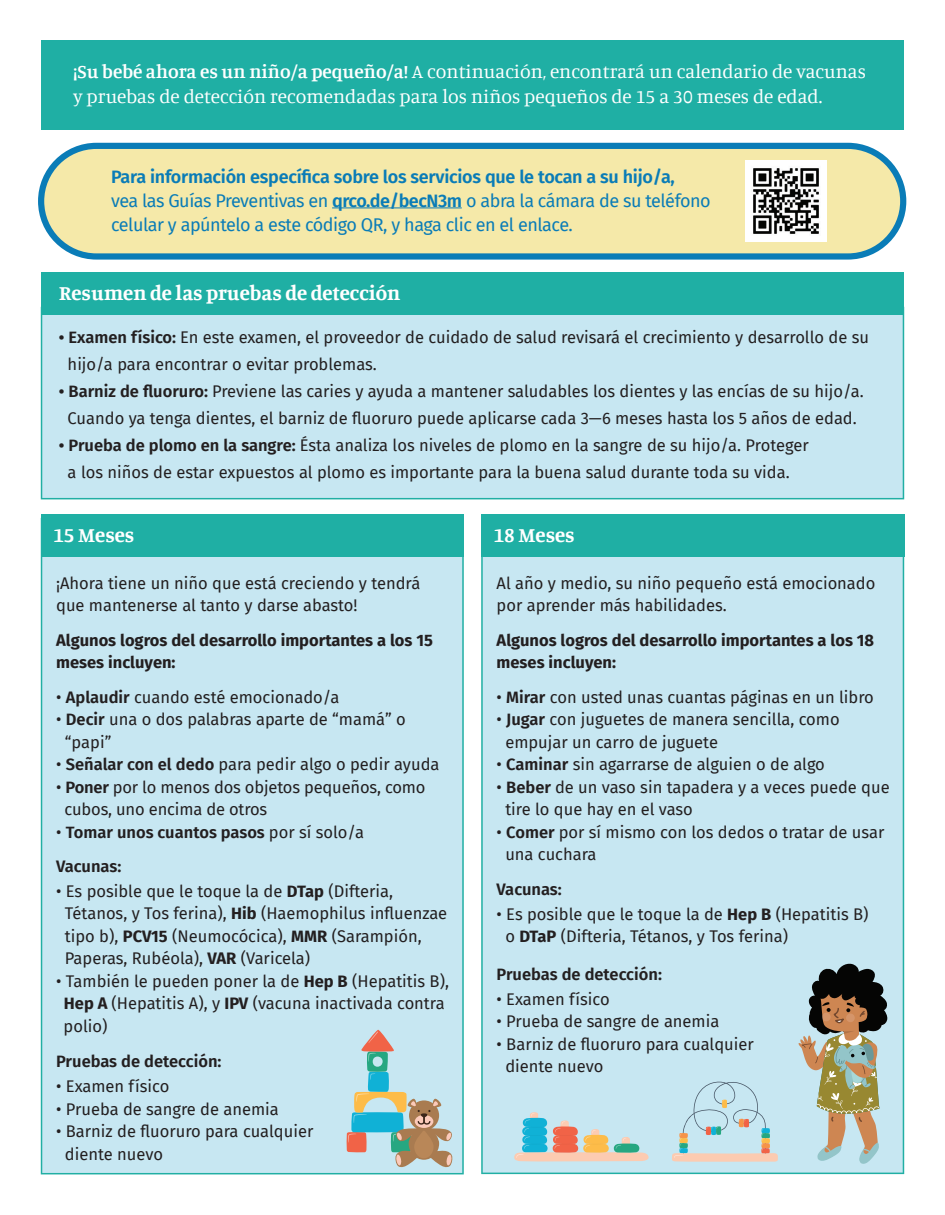
<style>
.page{position:relative;width:945px;height:1215px;background:#fff}
.page>*{position:absolute;margin:0;border:0;box-sizing:border-box;transform-origin:0 0}
.t1{font:700 21px "Manuale";color:#fff}
.t2{font:19.5px/25.5px "Manuale";color:#fff}
.t3{font:18px/24px "Fira Sans";letter-spacing:-.025em;color:#0a7cb7}
.t4{font:16.5px/22.5px "Fira Sans";color:#231f20}
.t5{font:700 16.5px/22.5px "Fira Sans";color:#231f20}
.t6{font:600 16.5px/33.9px "Fira Sans";color:#231f20}
.s1{font-weight:600}
.s2{font-weight:400}
.s3{font-weight:700}
</style>
<div class="page">
<div style="left:481px;top:557px;width:423px;height:617px;background:#c7e7f2"></div>
<div style="left:481px;top:515px;width:423px;height:42px;background:#1fafa4"></div>
<div style="left:41px;top:557px;width:423px;height:617px;background:#c7e7f2"></div>
<div style="left:41px;top:515px;width:423px;height:42px;background:#1fafa4"></div>
<div style="left:41px;top:315px;width:863px;height:184px;background:#c7e7f2"></div>
<div style="left:41px;top:272px;width:863px;height:43px;background:#1fafa4"></div>
<div style="left:41px;top:41px;width:862px;height:89px;background:#1fafa4"></div>
<svg style="left:799px;top:963px;width:89px;height:201px"></svg>
<svg style="left:672px;top:1081px;width:106px;height:81px"></svg>
<svg style="left:514px;top:1112px;width:135px;height:50px"></svg>
<svg style="left:347px;top:1030px;width:106px;height:138px"></svg>
<div style="left:41px;top:146px;width:862px;height:110px;background:#f5e9a9;border-radius:55px"></div>
<div style="left:38px;top:143px;width:868px;height:117px;border:6px solid #0a7cb7;border-radius:55px"></div>
<hr style="left:332px;top:207px;width:130px;height:1px;background:#0a7cb7">
<img style="left:746px;top:161px;width:81px;height:81px">
<p class="t2" style="left:73px;top:58px;width:794px"><span class="s1">¡Su bebé ahora es un niño/a pequeño/a!</span> A continuación, encontrará un calendario de vacunas y pruebas de detección recomendadas para los niños pequeños de 15 a 30 meses de edad.</p>
<p class="t3" style="left:111px;top:164px;width:601px"><span class="s1">Para información específica sobre los servicios que le tocan a su hijo/a,<br></span>vea las Guías Preventivas en <span class="s1">qrco.de/becN3m</span> o abra la cámara de su teléfono celular y apúntelo a este código QR, y haga clic en el enlace.</p>
<p class="t1" style="left:59px;top:280px;width:343px">Resumen de las pruebas de detección</p>
<p class="t4" style="left:68px;top:324px;width:803px;line-height:27px;text-indent:-9px"><span class="s1">• Examen físico:</span> En este examen, el proveedor de cuidado de salud revisará el crecimiento y desarrollo de su hijo/a para encontrar o evitar problemas.</p>
<p class="t4" style="left:59px;top:378px;width:806px;line-height:27px;text-align:center"><span class="s1">• Barniz de fluoruro:</span> Previene las caries y ayuda a mantener saludables los dientes y las encías de su hijo/a.<br>Cuando ya tenga dientes, el barniz de fluoruro puede aplicarse cada 3—6 meses hasta los 5 años de edad.</p>
<p class="t4" style="left:68px;top:432px;width:743px;line-height:27px;text-indent:-9px"><span class="s1">• Prueba de plomo en la sangre:</span> Ésta analiza los niveles de plomo en la sangre de su hijo/a. Proteger a los niños de estar expuestos al plomo es importante para la buena salud durante toda su vida.</p>
<p class="t1" style="left:53px;top:521px;width:83px">15 Meses</p>
<p class="t1" style="left:494px;top:521px;width:83px">18 Meses</p>
<p class="t4" style="left:56px;top:571px;width:366px">¡Ahora tiene un niño que está creciendo y tendrá que mantenerse al tanto y darse abasto!</p>
<p class="t5" style="left:56px;top:628px;width:378px">Algunos logros del desarrollo importantes a los 15 meses incluyen:</p>
<p class="t4" style="left:56px;top:685px;width:285px">• <span class="s1">Aplaudir</span> cuando esté emocionado/a</p>
<p class="t4" style="left:65px;top:708px;width:342px;text-indent:-9px">• <span class="s1">Decir</span> una o dos palabras aparte de “mamá” o “papi”</p>
<p class="t4" style="left:56px;top:753px;width:385px">• <span class="s1">Señalar con el dedo</span> para pedir algo o pedir ayuda</p>
<p class="t4" style="left:65px;top:775px;width:362px;text-indent:-8px">• <span class="s1">Poner</span> por lo menos dos objetos pequeños, como cubos, uno encima de otros</p>
<p class="t6" style="left:56px;top:814px;width:310px"><span class="s2">•</span> Tomar unos cuantos pasos <span class="s2">por sí solo/a<br></span>Vacunas:</p>
<p class="t4" style="left:65px;top:879px;width:384px;text-indent:-9px">• Es posible que le toque la de <span class="s3">DTap</span> (Difteria, Tétanos, y Tos ferina), <span class="s3">Hib</span> (Haemophilus influenzae tipo b), <span class="s3">PCV15</span> (Neumocócica), <span class="s3">MMR</span> (Sarampión, Paperas, Rubéola), <span class="s3">VAR</span> (Varicela)</p>
<p class="t4" style="left:64px;top:969px;width:387px;text-indent:-7px">• También le pueden poner la de <span class="s3">Hep B</span> (Hepatitis B),<br><span class="s3">Hep A</span> (Hepatitis A), y <span class="s3">IPV</span> (vacuna inactivada contra polio)</p>
<p class="t6" style="left:56px;top:1044px;width:167px">Pruebas de detección:</p>
<p class="t4" style="left:56px;top:1075px;width:115px">• Examen físico</p>
<p class="t4" style="left:56px;top:1097px;width:224px">• Prueba de sangre de anemia</p>
<p class="t4" style="left:65px;top:1120px;width:250px;text-indent:-9px">• Barniz de fluoruro para cualquier diente nuevo</p>
<p class="t4" style="left:497px;top:571px;width:380px">Al año y medio, su niño pequeño está emocionado por aprender más habilidades.</p>
<p class="t5" style="left:497px;top:628px;width:379px">Algunos logros del desarrollo importantes a los 18 meses incluyen:</p>
<p class="t4" style="left:497px;top:685px;width:379px">• <span class="s1">Mirar</span> con usted unas cuantas páginas en un libro</p>
<p class="t4" style="left:505px;top:708px;width:336px;text-indent:-9px">• <span class="s1">Jugar</span> con juguetes de manera sencilla, como empujar un carro de juguete</p>
<p class="t4" style="left:497px;top:753px;width:330px">• <span class="s1">Caminar</span> sin agarrarse de alguien o de algo</p>
<p class="t4" style="left:505px;top:775px;width:386px;text-indent:-9px">• <span class="s1">Beber</span> de un vaso sin tapadera y a veces puede que tire lo que hay en el vaso</p>
<p class="t4" style="left:505px;top:820px;width:381px;text-indent:-9px">• <span class="s1">Comer</span> por sí mismo con los dedos o tratar de usar una cuchara</p>
<p class="t6" style="left:497px;top:871px;width:67px">Vacunas:</p>
<p class="t4" style="left:505px;top:902px;width:365px;text-indent:-9px">• Es posible que le toque la de <span class="s3">Hep B</span> (Hepatitis B) o <span class="s3">DTaP</span> (Difteria, Tétanos, y Tos ferina)</p>
<p class="t6" style="left:497px;top:956px;width:167px">Pruebas de detección:</p>
<p class="t4" style="left:497px;top:987px;width:115px">• Examen físico</p>
<p class="t4" style="left:497px;top:1010px;width:224px">• Prueba de sangre de anemia</p>
<p class="t4" style="left:505px;top:1032px;width:250px;text-indent:-9px">• Barniz de fluoruro para cualquier diente nuevo</p>
</div>
